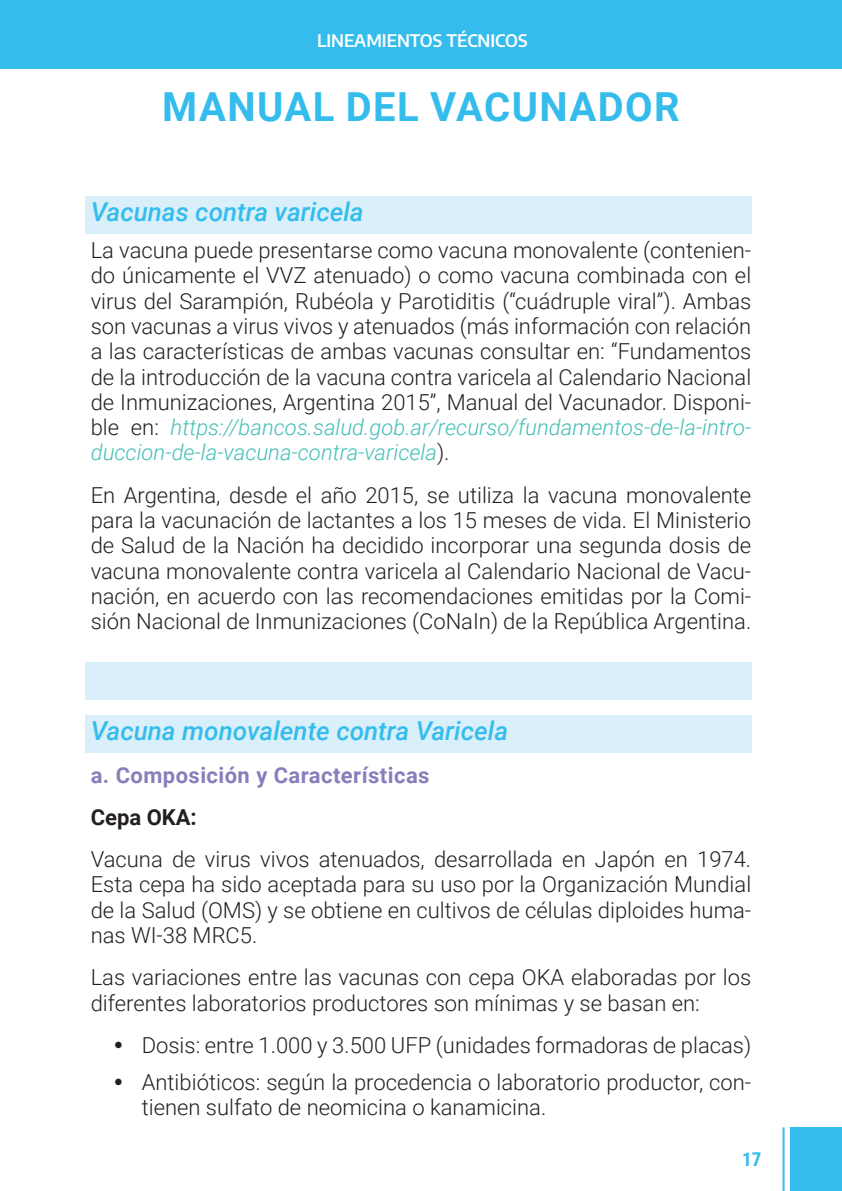
<style>
.page{position:relative;width:842px;height:1191px;background:#fff}
.page>*{position:absolute;margin:0;border:0;box-sizing:border-box;transform-origin:0 0}
.Titulo{font:700 40px "Roboto";letter-spacing:.035em;color:#34bced}
.titulos_sombreados{font:italic 500 26px "Roboto";color:#34bced}
.t1{font:300 22px/25.4px "Roboto";color:#231f20;text-align:justify}
.Suntitulo_2{font:700 22px "Roboto";letter-spacing:.02em;color:#877fbc}
.t2{font:700 22px "Roboto";color:#231f20}
.t3{font:700 19px "Roboto Condensed";color:#34bced}
.t4{font:600 17px "Encode Sans";color:#fff}
.s1{font-style:italic;color:#43bfb5}
</style>
<div class="page">
<div style="left:0;top:0;width:842px;height:68px;background:#34bced"></div>
<div style="left:790px;top:1127px;width:52px;height:64px;background:#34bced"></div>
<hr style="left:782px;top:1127px;width:2px;height:64px;background:#34bced">
<div style="left:85px;top:196px;width:666px;height:37px;background:#d9effa"></div>
<div style="left:85px;top:662px;width:666px;height:38px;background:#d9effa"></div>
<div style="left:85px;top:715px;width:666px;height:37px;background:#d9effa"></div>
<p class="t4" style="left:317px;top:28px;width:212px">LINEAMIENTOS TÉCNICOS</p>
<p class="Titulo" style="left:162px;top:78px;width:519px">MANUAL DEL VACUNADOR</p>
<p class="titulos_sombreados" style="left:91px;top:194px;width:274px">Vacunas contra varicela</p>
<p class="t1" style="left:91px;top:237px;width:662px">La vacuna puede presentarse como vacuna monovalente (contenien&shy;do únicamente el VVZ atenuado) o como vacuna combinada con el virus del Sarampión, Rubéola y Parotiditis (“cuádruple viral”). Ambas son vacunas a virus vivos y atenuados (más información con relación a las características de ambas vacunas consultar en: “Fundamentos de la introducción de la vacuna contra varicela al Calendario Nacional de Inmunizaciones, Argentina 2015”, Manual del Vacunador. Disponi&shy;ble en: <span class="s1">https://bancos.salud.gob.ar/recurso/fundamentos-de-la-intro&shy;duccion-de-la-vacuna-contra-varicela</span>).</p>
<p class="t1" style="left:91px;top:481px;width:662px">En Argentina, desde el año 2015, se utiliza la vacuna monovalente para la vacunación de lactantes a los 15 meses de vida. El Ministerio de Salud de la Nación ha decidido incorporar una segunda dosis de vacuna monovalente contra varicela al Calendario Nacional de Vacu&shy;nación, en acuerdo con las recomendaciones emitidas por la Comi&shy;sión Nacional de Inmunizaciones (CoNaIn) de la República Argentina.</p>
<p class="titulos_sombreados" style="left:91px;top:712px;width:419px">Vacuna monovalente contra Varicela</p>
<p class="Suntitulo_2" style="left:91px;top:759px;width:340px">a. Composición y Características</p>
<p class="t2" style="left:91px;top:801px;width:108px">Cepa OKA:</p>
<p class="t1" style="left:91px;top:846px;width:662px">Vacuna de virus vivos atenuados, desarrollada en Japón en 1974.<br>Esta cepa ha sido aceptada para su uso por la Organización Mundial de la Salud (OMS) y se obtiene en cultivos de células diploides huma&shy;nas WI-38 MRC5.</p>
<p class="t1" style="left:91px;top:964px;width:662px">Las variaciones entre las vacunas con cepa OKA elaboradas por los diferentes laboratorios productores son mínimas y se basan en:</p>
<p class="t1" style="left:142px;top:1031px;width:611px">Dosis: entre 1.000 y 3.500 UFP (unidades formadoras de placas)</p>
<p class="t1" style="left:142px;top:1068px;width:611px">Antibióticos: según la procedencia o laboratorio productor, con&shy;tienen sulfato de neomicina o kanamicina.</p>
<p class="t3" style="left:742px;top:1146px;width:21px">17</p>
</div>
